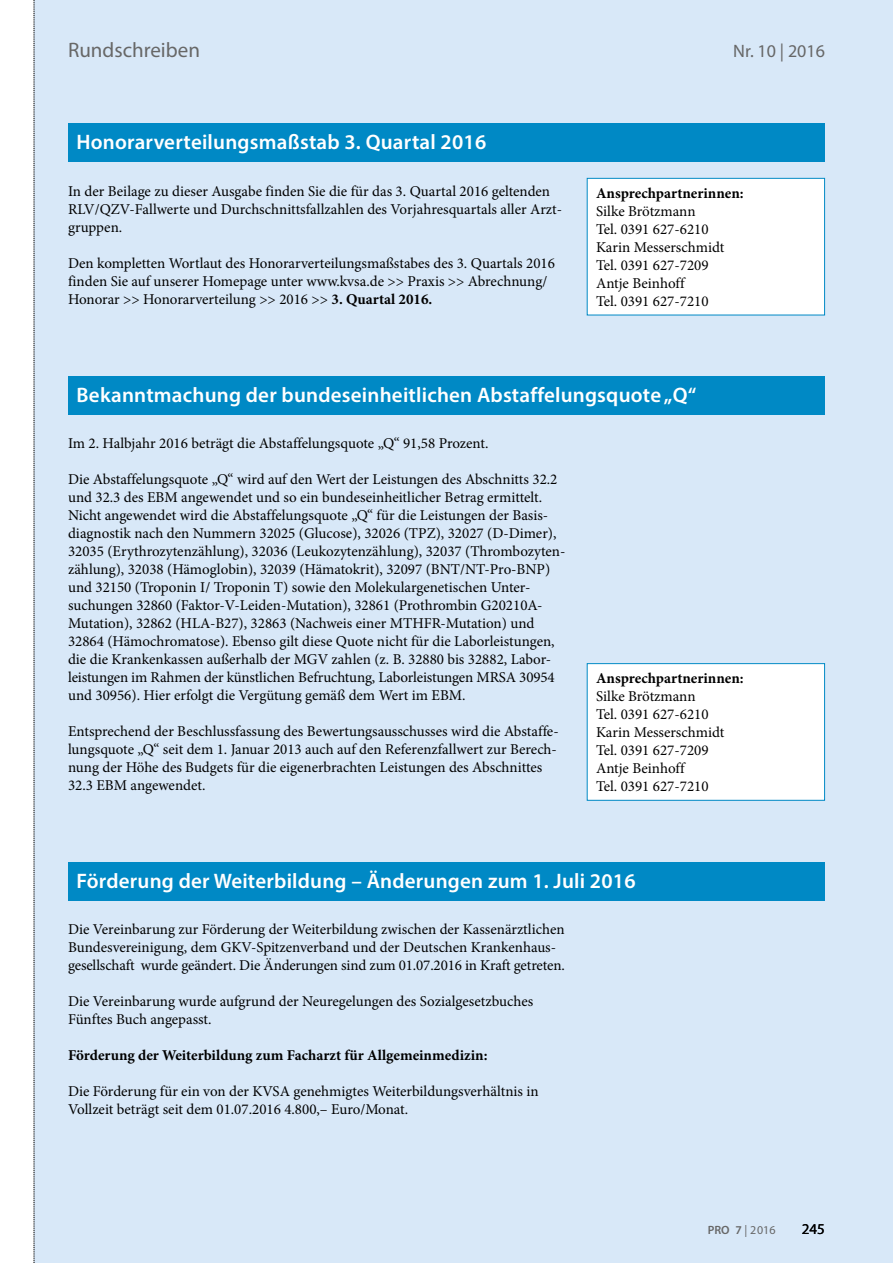
<style>
.page{position:relative;width:893px;height:1263px;background:#fff}
.page>*{position:absolute;margin:0;border:0;box-sizing:border-box;transform-origin:0 0}
.t1{font:600 21px "Myriad Pro";letter-spacing:.01em;color:#fff}
.t2{font:21px "Myriad Pro";color:#676767}
.t3{font:18px "Myriad Pro";color:#676767}
.t4{font:15px/18px "Minion Pro";color:#000}
.t5{font:700 15px "Minion Pro";color:#000}
.t6{font:15px "Myriad Pro";color:#000}
.t7{font:12px "Myriad Pro";color:#676767}
.s1{font-weight:700}
.s2{font-weight:600}
</style>
<div class="page">
<div style="left:34px;top:0;width:859px;height:1263px;background:#d8e8f8"></div>
<svg style="left:34px;top:0;width:1px;height:1263px"></svg>
<div style="left:587px;top:178px;width:238px;height:137px;background:#fff"></div>
<div style="left:587px;top:178px;width:238px;height:137px;border:1px solid #0089c5"></div>
<div style="left:68px;top:376px;width:757px;height:39px;background:#0089c5"></div>
<div style="left:587px;top:664px;width:238px;height:136px;background:#fff"></div>
<div style="left:587px;top:663px;width:238px;height:138px;border:1px solid #0089c5"></div>
<div style="left:68px;top:862px;width:757px;height:39px;background:#0089c5"></div>
<div style="left:68px;top:123px;width:757px;height:39px;background:#0089c5"></div>
<h1 class="t2" style="left:68px;top:37px;width:133px">Rundschreiben</h1>
<p class="t3" style="left:733px;top:40px;width:93px">Nr. 10 | 2016</p>
<h1 class="t1" style="left:77px;top:129px;width:411px">Honorarverteilungsmaßstab 3. Quartal 2016</h1>
<p class="t4" style="left:68px;top:182px;width:496px">In der Beilage zu dieser Ausgabe finden Sie die für das 3. Quartal 2016 geltenden<br>RLV/QZV-Fallwerte und Durchschnittsfallzahlen des Vorjahresquartals aller Arzt&shy;gruppen.</p>
<p class="t4" style="left:68px;top:254px;width:488px">Den kompletten Wortlaut des Honorarverteilungsmaßstabes des 3. Quartals 2016 finden Sie auf unserer Homepage unter www.kvsa.de &gt;&gt; Praxis &gt;&gt; Abrechnung/<br>Honorar &gt;&gt; Honorarverteilung &gt;&gt; 2016 &gt;&gt; <span class="s1">3. Quartal 2016.</span></p>
<p class="t5" style="left:596px;top:183px;width:149px">Ansprechpartnerinnen:</p>
<p class="t4" style="left:596px;top:202px;width:130px">Silke Brötzmann<br>Tel. 0391 627-6210<br>Karin Messerschmidt<br>Tel. 0391 627-7209<br>Antje Beinhoff<br>Tel. 0391 627-7210</p>
<h1 class="t1" style="left:77px;top:382px;width:621px">Bekanntmachung der bundeseinheitlichen Abstaffelungsquote „Q“</h1>
<p class="t4" style="left:68px;top:434px;width:422px">Im 2. Halbjahr 2016 beträgt die Abstaffelungsquote „Q“ 91,58 Prozent.</p>
<p class="t4" style="left:68px;top:470px;width:499px">Die Abstaffelungsquote „Q“ wird auf den Wert der Leistungen des Abschnitts 32.2 und 32.3 des EBM angewendet und so ein bundeseinheitlicher Betrag ermittelt.<br>Nicht angewendet wird die Abstaffelungsquote „Q“ für die Leistungen der Basis&shy;diagnostik nach den Nummern 32025 (Glucose), 32026 (TPZ), 32027 (D-Dimer), 32035 (Erythrozytenzählung), 32036 (Leukozytenzählung), 32037 (Thrombozyten&shy;zählung), 32038 (Hämoglobin), 32039 (Hämatokrit), 32097 (BNT/NT-Pro-BNP) und 32150 (Troponin I/ Troponin T) sowie den Molekulargenetischen Unter&shy;suchungen 32860 (Faktor-V-Leiden-Mutation), 32861 (Prothrombin G20210A-Mutation), 32862 (HLA-B27), 32863 (Nachweis einer MTHFR-Mutation) und 32864 (Hämochromatose). Ebenso gilt diese Quote nicht für die Laborleistungen, die die Krankenkassen außerhalb der MGV zahlen (z. B. 32880 bis 32882, Labor&shy;leistungen im Rahmen der künstlichen Befruchtung, Laborleistungen MRSA 30954 und 30956). Hier erfolgt die Vergütung gemäß dem Wert im EBM.</p>
<p class="t4" style="left:68px;top:722px;width:492px">Entsprechend der Beschlussfassung des Bewertungsausschusses wird die Abstaffe&shy;lungsquote „Q“ seit dem 1. Januar 2013 auch auf den Referenzfallwert zur Berech&shy;nung der Höhe des Budgets für die eigenerbrachten Leistungen des Abschnittes 32.3 EBM angewendet.</p>
<p class="t5" style="left:596px;top:668px;width:149px">Ansprechpartnerinnen:</p>
<p class="t4" style="left:596px;top:688px;width:130px">Silke Brötzmann<br>Tel. 0391 627-6210<br>Karin Messerschmidt<br>Tel. 0391 627-7209<br>Antje Beinhoff<br>Tel. 0391 627-7210</p>
<h1 class="t1" style="left:77px;top:868px;width:561px">Förderung der Weiterbildung – Änderungen zum 1. Juli 2016</h1>
<p class="t4" style="left:68px;top:920px;width:498px">Die Vereinbarung zur Förderung der Weiterbildung zwischen der Kassenärztlichen<br>Bundesvereinigung, dem GKV-Spitzenverband und der Deutschen Krankenhaus&shy;gesellschaft wurde geändert. Die Änderungen sind zum 01.07.2016 in Kraft getreten.</p>
<p class="t4" style="left:68px;top:992px;width:467px">Die Vereinbarung wurde aufgrund der Neuregelungen des Sozialgesetzbuches<br>Fünftes Buch angepasst.</p>
<p class="t5" style="left:68px;top:1045px;width:421px">Förderung der Weiterbildung zum Facharzt für Allgemeinmedizin:</p>
<p class="t4" style="left:68px;top:1082px;width:472px">Die Förderung für ein von der KVSA genehmigtes Weiterbildungsverhältnis in<br>Vollzeit beträgt seit dem 01.07.2016 4.800,– Euro/Monat.</p>
<p class="t7" style="left:708px;top:1222px;width:69px"><span class="s2">PRO 7</span> | 2016</p>
<p class="t6" style="left:802px;top:1220px;width:25px">245</p>
</div>
